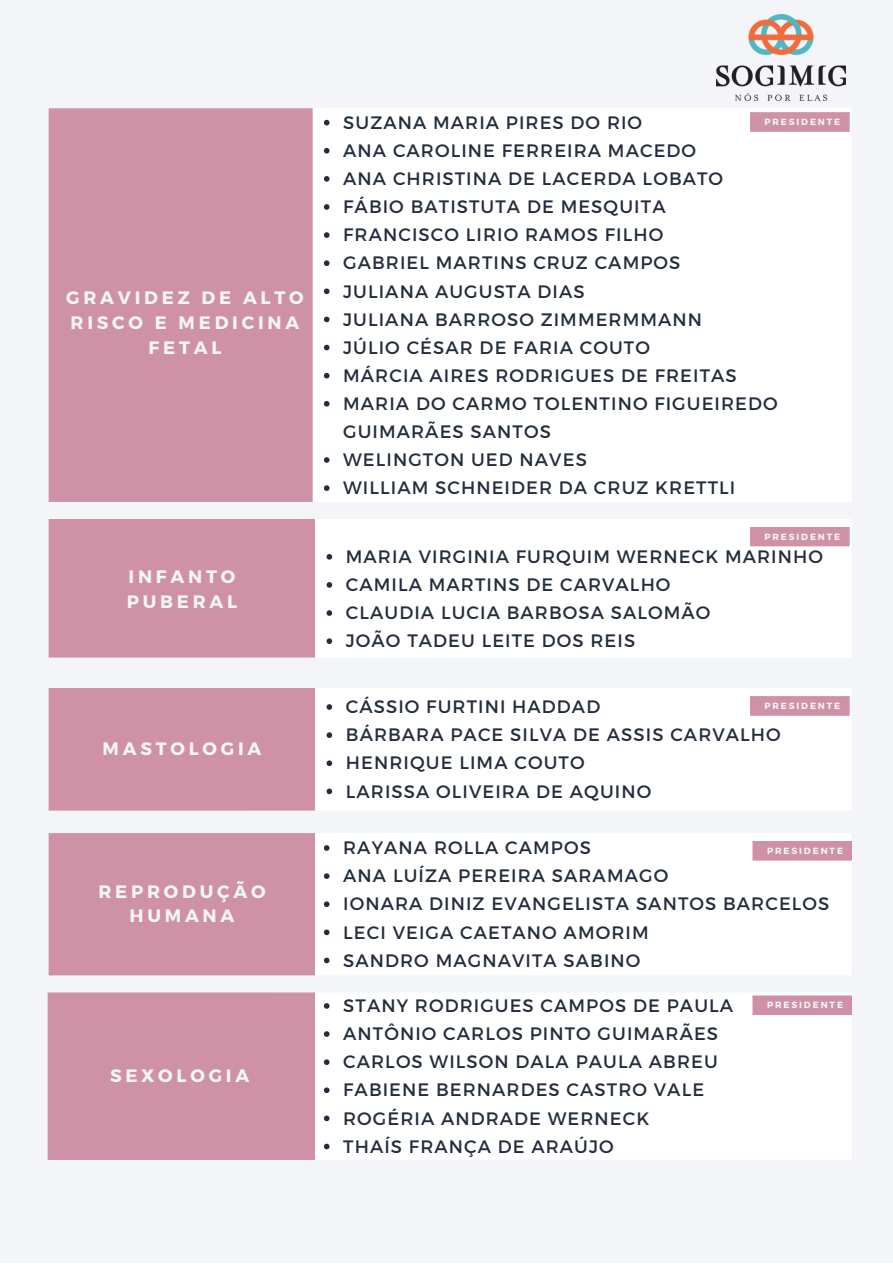
<style>
.page{position:relative;width:893px;height:1264px;background:#fff}
.page>*{position:absolute;margin:0;border:0;box-sizing:border-box;transform-origin:0 0}
.t1{font:18px/28px "Montserrat";letter-spacing:.06em;color:#232d3d}
.t2{font:700 18px/24.8px "Montserrat";letter-spacing:.21em;color:#f3f5f8;text-align:center}
.t3{font:700 9px "Montserrat";letter-spacing:.21em;color:#f3f5f8}
</style>
<div class="page">
<div style="left:0;top:0;width:892px;height:1262px;background:#f3f5f8"></div>
<img style="left:716px;top:15px;width:129px;height:85px">
<div style="left:312px;top:108px;width:539px;height:394px;background:#fff"></div>
<div style="left:49px;top:108px;width:263px;height:394px;background:#ce91a5"></div>
<svg style="left:324px;top:120px;width:5px;height:5px"></svg>
<svg style="left:324px;top:148px;width:5px;height:5px"></svg>
<svg style="left:324px;top:176px;width:5px;height:6px"></svg>
<svg style="left:324px;top:204px;width:5px;height:6px"></svg>
<svg style="left:324px;top:232px;width:5px;height:6px"></svg>
<svg style="left:324px;top:260px;width:5px;height:6px"></svg>
<svg style="left:324px;top:288px;width:5px;height:6px"></svg>
<svg style="left:324px;top:316px;width:5px;height:6px"></svg>
<svg style="left:324px;top:345px;width:5px;height:5px"></svg>
<svg style="left:324px;top:373px;width:5px;height:5px"></svg>
<svg style="left:324px;top:401px;width:5px;height:5px"></svg>
<svg style="left:324px;top:457px;width:5px;height:6px"></svg>
<svg style="left:324px;top:485px;width:5px;height:6px"></svg>
<div style="left:315px;top:519px;width:536px;height:138px;background:#fff"></div>
<div style="left:49px;top:519px;width:266px;height:138px;background:#ce91a5"></div>
<svg style="left:326px;top:554px;width:6px;height:5px"></svg>
<svg style="left:326px;top:582px;width:6px;height:5px"></svg>
<svg style="left:326px;top:610px;width:6px;height:6px"></svg>
<svg style="left:326px;top:638px;width:6px;height:6px"></svg>
<div style="left:315px;top:688px;width:536px;height:122px;background:#fff"></div>
<div style="left:49px;top:688px;width:266px;height:122px;background:#ce91a5"></div>
<svg style="left:326px;top:704px;width:6px;height:5px"></svg>
<svg style="left:326px;top:732px;width:6px;height:6px"></svg>
<svg style="left:326px;top:760px;width:6px;height:6px"></svg>
<svg style="left:326px;top:788px;width:6px;height:6px"></svg>
<svg style="left:749px;top:112px;width:100px;height:20px;background:#cf93a7"></svg>
<div style="left:749px;top:526px;width:100px;height:20px;background:#ce91a5"></div>
<div style="left:749px;top:696px;width:100px;height:19px;background:#ce91a5"></div>
<div style="left:315px;top:834px;width:536px;height:141px;background:#fff"></div>
<div style="left:49px;top:833px;width:266px;height:142px;background:#ce91a5"></div>
<svg style="left:324px;top:845px;width:5px;height:5px"></svg>
<svg style="left:324px;top:873px;width:5px;height:6px"></svg>
<svg style="left:324px;top:901px;width:5px;height:6px"></svg>
<svg style="left:324px;top:929px;width:5px;height:6px"></svg>
<svg style="left:324px;top:957px;width:5px;height:6px"></svg>
<div style="left:752px;top:841px;width:100px;height:19px;background:#ce91a5"></div>
<div style="left:315px;top:993px;width:536px;height:166px;background:#fff"></div>
<svg style="left:324px;top:1003px;width:5px;height:5px"></svg>
<svg style="left:324px;top:1031px;width:5px;height:5px"></svg>
<svg style="left:324px;top:1059px;width:5px;height:5px"></svg>
<svg style="left:324px;top:1087px;width:5px;height:6px"></svg>
<svg style="left:324px;top:1115px;width:5px;height:6px"></svg>
<svg style="left:324px;top:1143px;width:5px;height:6px"></svg>
<div style="left:48px;top:992px;width:267px;height:167px;background:#ce91a5"></div>
<div style="left:752px;top:995px;width:100px;height:20px;background:#ce91a5"></div>
<p class="t2" style="left:66px;top:284px;width:239px">GRAVIDEZ DE ALTO<br>RISCO E MEDICINA<br>FETAL</p>
<p class="t2" style="left:128px;top:563px;width:108px">INFANTO</p>
<p class="t2" style="left:127px;top:588px;width:112px">PUBERAL</p>
<p class="t2" style="left:102px;top:735px;width:160px">MASTOLOGIA</p>
<p class="t2" style="left:98px;top:877px;width:169px">REPRODUÇÃO<br>HUMANA</p>
<p class="t2" style="left:110px;top:1062px;width:141px">SEXOLOGIA</p>
<p class="t1" style="left:343px;top:107px;width:300px">SUZANA MARIA PIRES DO RIO</p>
<p class="t1" style="left:343px;top:136px;width:354px">ANA CAROLINE FERREIRA MACEDO</p>
<p class="t1" style="left:343px;top:164px;width:381px">ANA CHRISTINA DE LACERDA LOBATO</p>
<p class="t1" style="left:343px;top:192px;width:324px">FÁBIO BATISTUTA DE MESQUITA</p>
<p class="t1" style="left:343px;top:220px;width:321px">FRANCISCO LIRIO RAMOS FILHO</p>
<p class="t1" style="left:343px;top:248px;width:339px">GABRIEL MARTINS CRUZ CAMPOS</p>
<p class="t1" style="left:343px;top:276px;width:243px">JULIANA AUGUSTA DIAS</p>
<p class="t1" style="left:343px;top:304px;width:360px">JULIANA BARROSO ZIMMERMMANN</p>
<p class="t1" style="left:343px;top:332px;width:308px">JÚLIO CÉSAR DE FARIA COUTO</p>
<p class="t1" style="left:343px;top:360px;width:395px">MÁRCIA AIRES RODRIGUES DE FREITAS</p>
<p class="t1" style="left:343px;top:388px;width:436px">MARIA DO CARMO TOLENTINO FIGUEIREDO<br>GUIMARÃES SANTOS</p>
<p class="t1" style="left:343px;top:445px;width:245px">WELINGTON UED NAVES</p>
<p class="t1" style="left:343px;top:473px;width:393px">WILLIAM SCHNEIDER DA CRUZ KRETTLI</p>
<p class="t3" style="left:764px;top:116px;width:77px">PRESIDENTE</p>
<p class="t3" style="left:764px;top:530px;width:77px">PRESIDENTE</p>
<p class="t1" style="left:346px;top:541px;width:478px">MARIA VIRGINIA FURQUIM WERNECK MARINHO</p>
<p class="t1" style="left:346px;top:569px;width:326px">CAMILA MARTINS DE CARVALHO</p>
<p class="t1" style="left:346px;top:598px;width:366px">CLAUDIA LUCIA BARBOSA SALOMÃO</p>
<p class="t1" style="left:346px;top:626px;width:291px">JOÃO TADEU LEITE DOS REIS</p>
<p class="t1" style="left:346px;top:692px;width:256px">CÁSSIO FURTINI HADDAD</p>
<p class="t1" style="left:346px;top:720px;width:436px">BÁRBARA PACE SILVA DE ASSIS CARVALHO</p>
<p class="t1" style="left:346px;top:748px;width:240px">HENRIQUE LIMA COUTO</p>
<p class="t1" style="left:346px;top:776px;width:307px">LARISSA OLIVEIRA DE AQUINO</p>
<p class="t3" style="left:764px;top:700px;width:77px">PRESIDENTE</p>
<p class="t1" style="left:343px;top:832px;width:249px">RAYANA ROLLA CAMPOS</p>
<p class="t1" style="left:343px;top:861px;width:326px">ANA LUÍZA PEREIRA SARAMAGO</p>
<p class="t1" style="left:343px;top:889px;width:487px">IONARA DINIZ EVANGELISTA SANTOS BARCELOS</p>
<p class="t1" style="left:343px;top:917px;width:307px">LECI VEIGA CAETANO AMORIM</p>
<p class="t1" style="left:343px;top:945px;width:299px">SANDRO MAGNAVITA SABINO</p>
<p class="t3" style="left:767px;top:844px;width:77px">PRESIDENTE</p>
<p class="t1" style="left:343px;top:990px;width:391px">STANY RODRIGUES CAMPOS DE PAULA</p>
<p class="t1" style="left:343px;top:1018px;width:376px">ANTÔNIO CARLOS PINTO GUIMARÃES</p>
<p class="t1" style="left:343px;top:1046px;width:376px">CARLOS WILSON DALA PAULA ABREU</p>
<p class="t1" style="left:343px;top:1075px;width:362px">FABIENE BERNARDES CASTRO VALE</p>
<p class="t1" style="left:343px;top:1103px;width:307px">ROGÉRIA ANDRADE WERNECK</p>
<p class="t1" style="left:343px;top:1131px;width:272px">THAÍS FRANÇA DE ARAÚJO</p>
<p class="t3" style="left:767px;top:999px;width:77px">PRESIDENTE</p>
</div>
